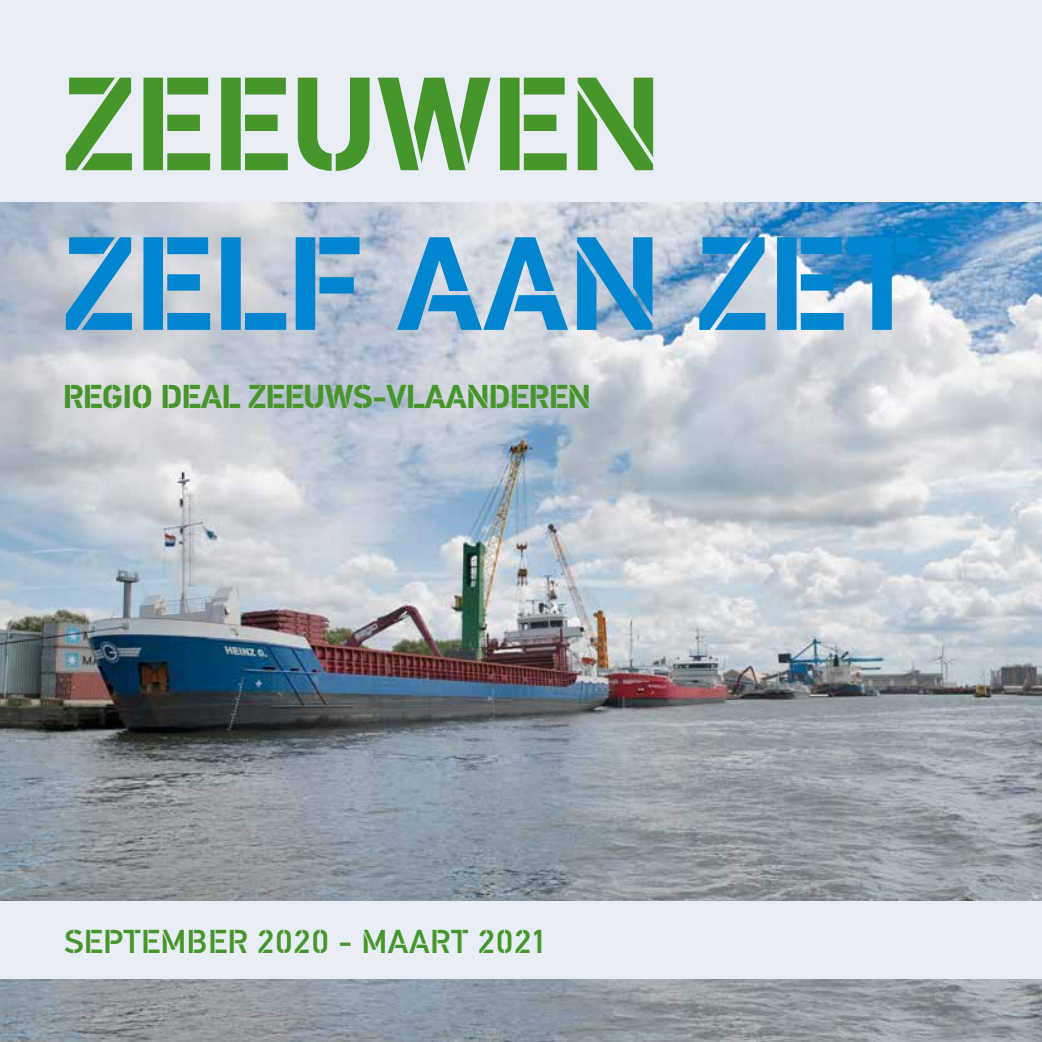
<style>
.page{position:relative;width:1042px;height:1042px;background:#fff}
.page>*{position:absolute;margin:0;border:0;box-sizing:border-box;transform-origin:0 0}
.t1{font:700 133px "PF Din Stencil";color:#0086ce}
.t2{font:700 133px "PF Din Stencil";color:#46962b}
.t3{font:700 33.25px "PF Din Stencil";letter-spacing:-.015em;color:#46962b}
.t4{font:500 33.25px "PF Din Stencil";letter-spacing:.02em;color:#46962b}
</style>
<div class="page">
<div style="left:0;top:0;width:1042px;height:203px;background:#e9eef6"></div>
<img style="left:0;top:202px;width:1042px;height:699px">
<img style="left:0;top:979px;width:1042px;height:63px">
<div style="left:0;top:901px;width:1042px;height:78px;background:#e9eef6"></div>
<h1 class="t2" style="left:63px;top:44px;width:600px">ZEEUWEN</h1>
<h1 class="t1" style="left:63px;top:204px;width:857px">ZELF AAN ZET</h1>
<p class="t3" style="left:63px;top:376px;width:529px">REGIO DEAL ZEEUWS-VLAANDEREN</p>
<p class="t4" style="left:64px;top:921px;width:483px">SEPTEMBER 2020 - MAART 2021</p>
</div>
